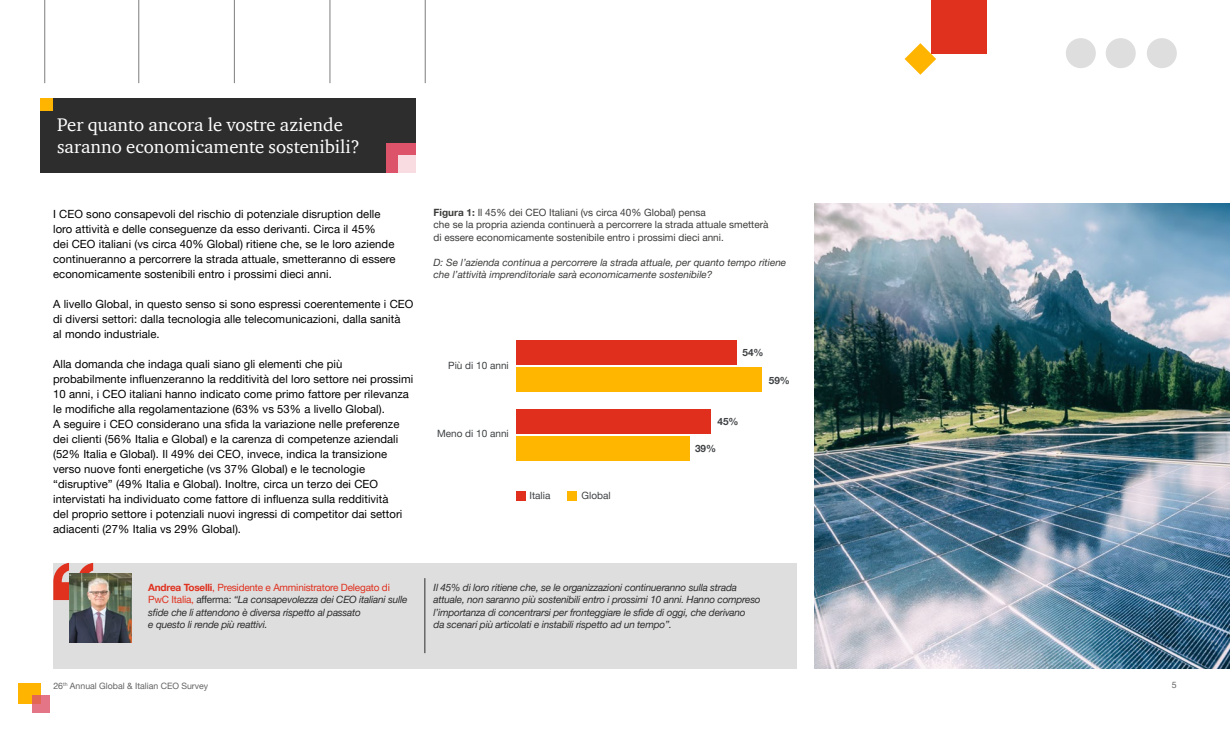
<style>
.page{position:relative;width:1230px;height:735px;background:#fff}
.page>*{position:absolute;margin:0;border:0;box-sizing:border-box;transform-origin:0 0}
.t1{font:18.75px/22.5px "ITC Charter Com";color:#fff}
.t2{font:11.25px/15px "Helvetica Neue LT Pro";letter-spacing:.005em;color:#000}
.t3{font:italic 10px/12.5px "Helvetica Neue LT Pro";letter-spacing:-.02em;color:#2d2d2d}
.t4{font:10px/12.5px "Helvetica Neue LT Pro";color:#3c3c3b}
.t5{font:italic 10px/12.5px "Helvetica Neue LT Pro";color:#3c3c3b}
.t6{font:10px "Helvetica Neue LT Pro";color:#3e4143}
.t7{font:700 10px "Helvetica Neue LT Pro";color:#3e4143}
.t8{font:8.75px "Helvetica Neue LT Pro";color:#646363}
.s1{font-weight:700}
.s2{font-weight:700;font-style:normal;color:#e0301e}
.s3{font-style:normal;color:#e0301e}
.s4{font-style:normal}
</style>
<div class="page">
<hr style="left:330px;top:0;width:1px;height:83px;background:#7d7d7d">
<hr style="left:425px;top:0;width:1px;height:83px;background:#7d7d7d">
<div style="left:1147px;top:38px;width:30px;height:30px;background:#dedede;border-radius:50%"></div>
<div style="left:1066px;top:38px;width:30px;height:30px;background:#dedede;border-radius:50%"></div>
<div style="left:1106px;top:38px;width:30px;height:30px;background:#dedede;border-radius:50%"></div>
<svg style="left:905px;top:43px;width:31px;height:32px"></svg>
<div style="left:932px;top:0;width:55px;height:54px;background:#e0301e"></div>
<hr style="left:139px;top:0;width:1px;height:83px;background:#7d7d7d">
<hr style="left:45px;top:0;width:1px;height:83px;background:#7d7d7d">
<hr style="left:234px;top:0;width:1px;height:83px;background:#7d7d7d">
<div style="left:19px;top:683px;width:22px;height:21px;background:#ffb500"></div>
<svg style="left:32px;top:695px;width:18px;height:17px"></svg>
<div style="left:41px;top:98px;width:375px;height:75px;background:#2d2d2d"></div>
<div style="left:41px;top:98px;width:12px;height:13px;background:#ffb500"></div>
<div style="left:387px;top:143px;width:29px;height:30px;background:#dc536a"></div>
<div style="left:398px;top:155px;width:18px;height:18px;background:#f8dce1"></div>
<div style="left:516px;top:367px;width:245px;height:25px;background:#ffb600"></div>
<div style="left:516px;top:436px;width:174px;height:25px;background:#ffb600"></div>
<div style="left:516px;top:340px;width:221px;height:25px;background:#e0301d"></div>
<div style="left:516px;top:409px;width:195px;height:25px;background:#e0301d"></div>
<div style="left:568px;top:491px;width:9px;height:9px;background:#ffb600"></div>
<div style="left:516px;top:491px;width:10px;height:9px;background:#e0301d"></div>
<img style="left:814px;top:203px;width:416px;height:465px">
<div style="left:53px;top:563px;width:743px;height:105px;background:#dedede"></div>
<svg style="left:53px;top:563px;width:16px;height:37px"></svg>
<svg style="left:79px;top:563px;width:14px;height:10px"></svg>
<img style="left:69px;top:573px;width:62px;height:70px">
<hr style="left:425px;top:578px;width:1px;height:75px;background:#2d2d2d">
<h1 class="t1" style="left:57px;top:113px;width:304px">Per quanto ancora le vostre aziende saranno economicamente sostenibili?</h1>
<p class="t2" style="left:53px;top:206px;width:344px">I CEO sono consapevoli del rischio di potenziale disruption delle loro attività e delle conseguenze da esso derivanti. Circa il 45%<br>dei CEO italiani (vs circa 40% Global) ritiene che, se le loro aziende continueranno a percorrere la strada attuale, smetteranno di essere economicamente sostenibili entro i prossimi dieci anni.</p>
<p class="t2" style="left:53px;top:296px;width:362px">A livello Global, in questo senso si sono espressi coerentemente i CEO di diversi settori: dalla tecnologia alle telecomunicazioni, dalla sanità<br>al mondo industriale.</p>
<p class="t2" style="left:53px;top:356px;width:362px">Alla domanda che indaga quali siano gli elementi che più probabilmente influenzeranno la redditività del loro settore nei prossimi 10 anni, i CEO italiani hanno indicato come primo fattore per rilevanza le modifiche alla regolamentazione (63% vs 53% a livello Global).<br>A seguire i CEO considerano una sfida la variazione nelle preferenze dei clienti (56% Italia e Global) e la carenza di competenze aziendali (52% Italia e Global). Il 49% dei CEO, invece, indica la transizione verso nuove fonti energetiche (vs 37% Global) e le tecnologie “disruptive” (49% Italia e Global). Inoltre, circa un terzo dei CEO intervistati ha individuato come fattore di influenza sulla redditività<br>del proprio settore i potenziali nuovi ingressi di competitor dai settori adiacenti (27% Italia vs 29% Global).</p>
<p class="t4" style="left:434px;top:206px;width:336px"><span class="s1">Figura 1:</span> Il 45% dei CEO Italiani (vs circa 40% Global) pensa<br>che se la propria azienda continuerà a percorrere la strada attuale smetterà di essere economicamente sostenibile entro i prossimi dieci anni.</p>
<p class="t5" style="left:434px;top:256px;width:354px">D: Se l’azienda continua a percorrere la strada attuale, per quanto tempo ritiene che l’attività imprenditoriale sarà economicamente sostenibile?</p>
<p class="t6" style="left:448px;top:359px;width:62px">Più di 10 anni</p>
<p class="t6" style="left:437px;top:427px;width:73px">Meno di 10 anni</p>
<p class="t6" style="left:529px;top:489px;width:22px">Italia</p>
<p class="t6" style="left:582px;top:489px;width:31px">Global</p>
<p class="t7" style="left:743px;top:346px;width:23px">54%</p>
<p class="t7" style="left:718px;top:415px;width:23px">45%</p>
<p class="t7" style="left:695px;top:443px;width:23px">39%</p>
<p class="t7" style="left:769px;top:374px;width:23px">59%</p>
<p class="t3" style="left:148px;top:581px;width:261px"><span class="s2">Andrea Toselli</span><span class="s3">, Presidente e Amministratore Delegato di PwC Italia,</span> <span class="s4">afferma:</span> “La consapevolezza dei CEO italiani sulle sfide che li attendono è diversa rispetto al passato<br>e questo li rende più reattivi.</p>
<p class="t3" style="left:434px;top:581px;width:329px">Il 45% di loro ritiene che, se le organizzazioni continueranno sulla strada attuale, non saranno più sostenibili entro i prossimi 10 anni. Hanno compreso l’importanza di concentrarsi per fronteggiare le sfide di oggi, che derivano<br>da scenari più articolati e instabili rispetto ad un tempo”.</p>
<p class="t8" style="left:53px;top:680px;width:157px">26<sup>th</sup> Annual Global &amp; Italian CEO Survey</p>
<p class="t8" style="left:1172px;top:680px;width:6px">5</p>
</div>
